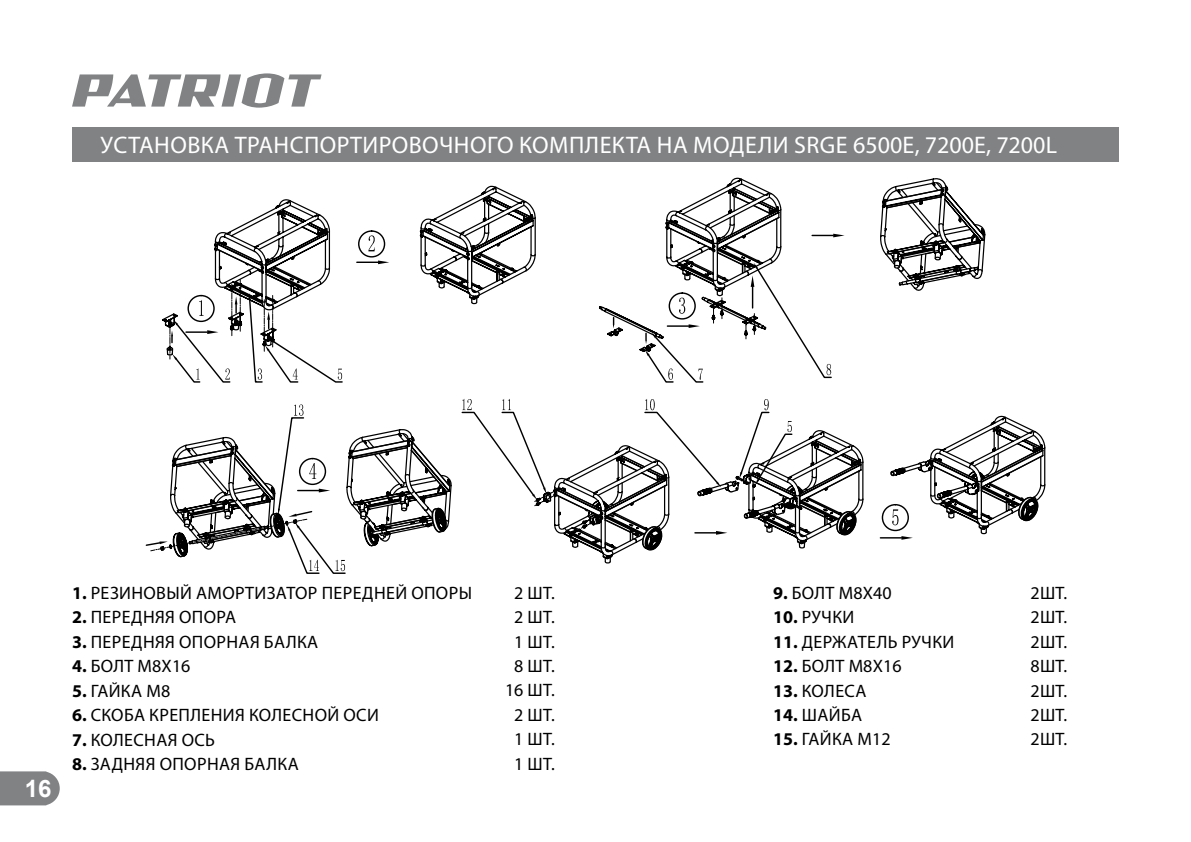
<style>
.page{position:relative;width:1191px;height:842px;background:#fff}
.page>*{position:absolute;margin:0;border:0;box-sizing:border-box;transform-origin:0 0}
.t1{font:24px "Myriad Pro";letter-spacing:.02em;color:#fff}
.t2{font:700 24px "Arial";color:#fff}
.t3{font:18px/24.4px "Myriad Pro";letter-spacing:.02em;color:#000;text-align:justify}
.s1{font-weight:700}
</style>
<div class="page">
<svg style="left:0;top:771px;width:60px;height:34px;background:#898b8d"></svg>
<svg style="left:72px;top:73px;width:249px;height:35px"></svg>
<div style="left:72px;top:127px;width:1047px;height:34px;background:#808284"></div>
<svg style="left:145px;top:482px;width:305px;height:92px"></svg>
<svg style="left:725px;top:177px;width:223px;height:10px"></svg>
<svg style="left:171px;top:187px;width:815px;height:332px"></svg>
<svg style="left:461px;top:399px;width:585px;height:165px"></svg>
<h1 class="t1" style="left:101px;top:134px;width:958px">УСТАНОВКА ТРАНСПОРТИРОВОЧНОГО КОМПЛЕКТА НА МОДЕЛИ SRGE 6500Е, 7200Е, 7200L</h1>
<h1 class="t2" style="left:25px;top:775px;width:28px">16</h1>
<p class="t3" style="left:72px;top:581px;width:401px"><span class="s1">1.</span> РЕЗИНОВЫЙ АМОРТИЗАТОР ПЕРЕДНЕЙ ОПОРЫ</p>
<p class="t3" style="left:72px;top:606px;width:165px"><span class="s1">2.</span> ПЕРЕДНЯЯ ОПОРА</p>
<p class="t3" style="left:72px;top:630px;width:248px"><span class="s1">3.</span> ПЕРЕДНЯЯ ОПОРНАЯ БАЛКА</p>
<p class="t3" style="left:72px;top:655px;width:120px"><span class="s1">4.</span> БОЛТ М8Х16</p>
<p class="t3" style="left:72px;top:679px;width:100px"><span class="s1">5.</span> ГАЙКА М8</p>
<p class="t3" style="left:72px;top:703px;width:308px"><span class="s1">6.</span> СКОБА КРЕПЛЕНИЯ КОЛЕСНОЙ ОСИ</p>
<p class="t3" style="left:72px;top:728px;width:144px"><span class="s1">7.</span> КОЛЕСНАЯ ОСЬ</p>
<p class="t3" style="left:72px;top:752px;width:228px"><span class="s1">8.</span> ЗАДНЯЯ ОПОРНАЯ БАЛКА</p>
<p class="t3" style="left:505px;top:581px;width:51px;text-align:center">2 ШТ.<br>2 ШТ.<br>1 ШТ.<br>8 ШТ.<br>16 ШТ.<br>2 ШТ.<br>1 ШТ.<br>1 ШТ.</p>
<p class="t3" style="left:773px;top:581px;width:120px"><span class="s1">9.</span> БОЛТ М8Х40</p>
<p class="t3" style="left:773px;top:606px;width:83px"><span class="s1">10.</span> РУЧКИ</p>
<p class="t3" style="left:773px;top:630px;width:183px"><span class="s1">11.</span> ДЕРЖАТЕЛЬ РУЧКИ</p>
<p class="t3" style="left:773px;top:655px;width:130px"><span class="s1">12.</span> БОЛТ М8Х16</p>
<p class="t3" style="left:773px;top:679px;width:95px"><span class="s1">13.</span> КОЛЕСА</p>
<p class="t3" style="left:773px;top:703px;width:90px"><span class="s1">14.</span> ШАЙБА</p>
<p class="t3" style="left:773px;top:728px;width:119px"><span class="s1">15.</span> ГАЙКА М12</p>
<p class="t3" style="left:1030px;top:581px;width:38px">2ШТ.<br>2ШТ.<br>2ШТ.<br>8ШТ.<br>2ШТ.<br>2ШТ.<br>2ШТ.</p>
</div>
